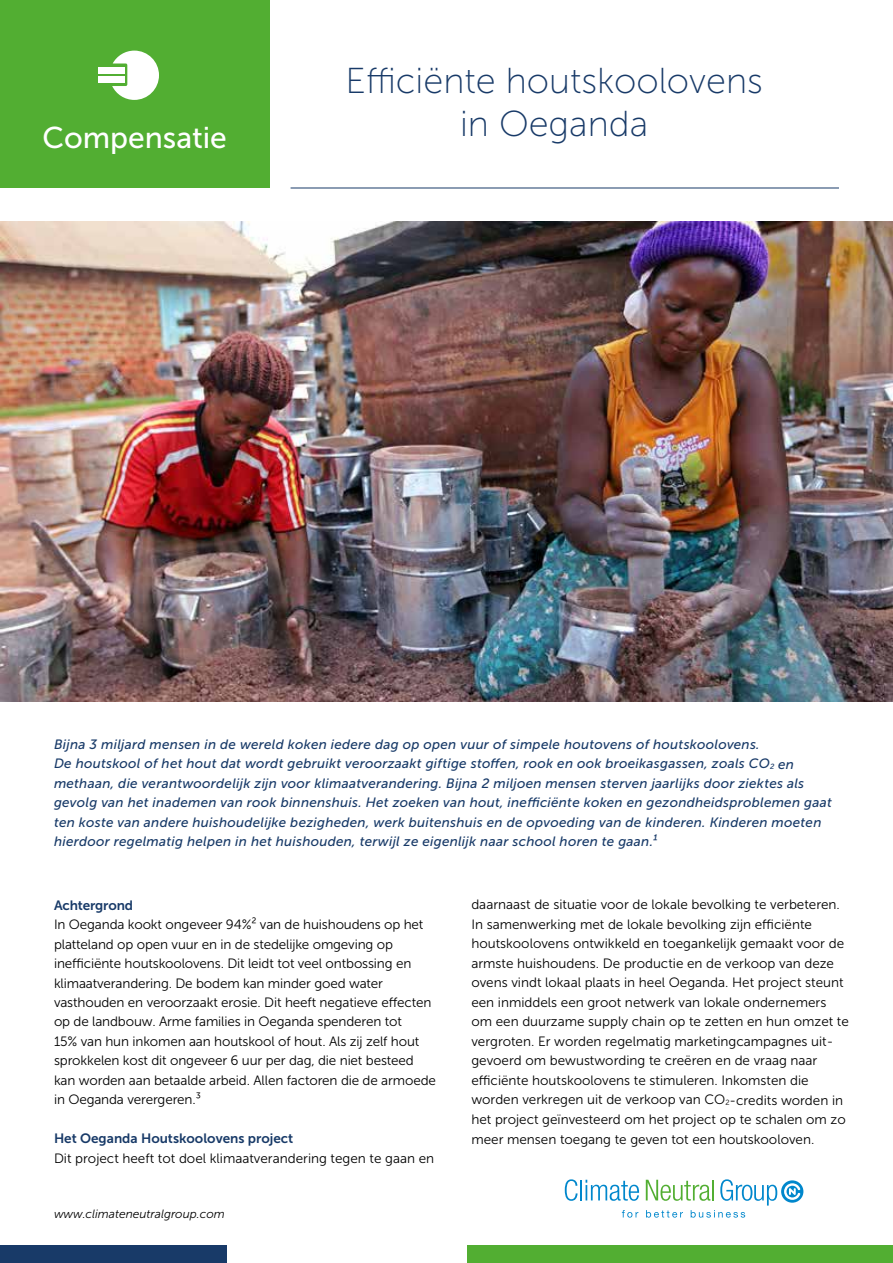
<style>
.page{position:relative;width:893px;height:1263px;background:#fff}
.page>*{position:absolute;margin:0;border:0;box-sizing:border-box;transform-origin:0 0}
.t1{font:36px/43.2px "Museo Sans 100";color:#183a68;text-align:center}
.t2{font:30px "Museo Sans 500";color:#fff}
.t3{font:13.5px/19.5px "Museo Sans 300";color:#000}
.t4{font:italic 13.5px/19.5px "Museo Sans 500";letter-spacing:.02em;color:#183a68}
.t5{font:13.5px "Museo Sans 700";color:#183a68}
.t6{font:italic 12px "Museo Sans 300";color:#000}
.s1{font-size:7.5px}
</style>
<div class="page">
<img style="left:0;top:222px;width:893px;height:480px">
<hr style="left:291px;top:188px;width:548px;height:1px;background:#183a68">
<div style="left:0;top:1246px;width:227px;height:17px;background:#183a68"></div>
<div style="left:468px;top:1246px;width:425px;height:17px;background:#52ae32"></div>
<div style="left:0;top:0;width:269px;height:188px;background:#52ae32"></div>
<svg style="left:622px;top:1210px;width:16px;height:7px"></svg>
<svg style="left:565px;top:1179px;width:13px;height:22px"></svg>
<hr style="left:580px;top:1180px;width:2px;height:20px;background:#0087cc">
<svg style="left:586px;top:1180px;width:53px;height:21px"></svg>
<svg style="left:646px;top:1179px;width:157px;height:38px"></svg>
<svg style="left:112px;top:51px;width:47px;height:49px"></svg>
<div style="left:98px;top:67px;width:26px;height:7px;background:#fff"></div>
<div style="left:98px;top:76px;width:26px;height:7px;background:#fff"></div>
<h2 class="t2" style="left:42px;top:121px;width:186px">Compensatie</h2>
<h1 class="t1" style="left:345px;top:59px;width:419px">Efficiënte houtskoolovens in Oeganda</h1>
<p class="t4" style="left:54px;top:735px;width:779px">Bijna 3 miljard mensen in de wereld koken iedere dag op open vuur of simpele houtovens of houtskoolovens.<br>De houtskool of het hout dat wordt gebruikt veroorzaakt giftige stoffen, rook en ook broeikasgassen, zoals CO<span class="s1">2</span> en methaan, die verantwoordelijk zijn voor klimaatverandering. Bijna 2 miljoen mensen sterven jaarlijks door ziektes als gevolg van het inademen van rook binnenshuis. Het zoeken van hout, inefficiënte koken en gezondheidsproblemen gaat ten koste van andere huishoudelijke bezigheden, werk buitenshuis en de opvoeding van de kinderen. Kinderen moeten hierdoor regelmatig helpen in het huishouden, terwijl ze eigenlijk naar school horen te gaan.¹</p>
<p class="t5" style="left:54px;top:897px;width:81px">Achtergrond</p>
<p class="t3" style="left:54px;top:915px;width:383px">In Oeganda kookt ongeveer 94%² van de huishoudens op het platteland op open vuur en in de stedelijke omgeving op inefficiënte houtskoolovens. Dit leidt tot veel ontbossing en klimaatverandering. De bodem kan minder goed water vasthouden en veroorzaakt erosie. Dit heeft negatieve effecten op de landbouw. Arme families in Oeganda spenderen tot<br>15% van hun inkomen aan houtskool of hout. Als zij zelf hout sprokkelen kost dit ongeveer 6 uur per dag, die niet besteed kan worden aan betaalde arbeid. Allen factoren die de armoede in Oeganda verergeren.³</p>
<p class="t5" style="left:54px;top:1131px;width:241px">Het Oeganda Houtskoolovens project</p>
<p class="t3" style="left:54px;top:1149px;width:382px">Dit project heeft tot doel klimaatverandering tegen te gaan en</p>
<p class="t6" style="left:54px;top:1207px;width:172px">www.climateneutralgroup.com</p>
<p class="t3" style="left:471px;top:895px;width:379px">daarnaast de situatie voor de lokale bevolking te verbeteren.<br>In samenwerking met de lokale bevolking zijn efficiënte houtskoolovens ontwikkeld en toegankelijk gemaakt voor de armste huishoudens. De productie en de verkoop van deze ovens vindt lokaal plaats in heel Oeganda. Het project steunt een inmiddels een groot netwerk van lokale ondernemers om een duurzame supply chain op te zetten en hun omzet te vergroten. Er worden regelmatig marketingcampagnes uit&shy;gevoerd om bewustwording te creëren en de vraag naar efficiënte houtskoolovens te stimuleren. Inkomsten die worden verkregen uit de verkoop van CO<span class="s1">2</span>-credits worden in het project geïnvesteerd om het project op te schalen om zo meer mensen toegang te geven tot een houtskooloven.</p>
</div>
